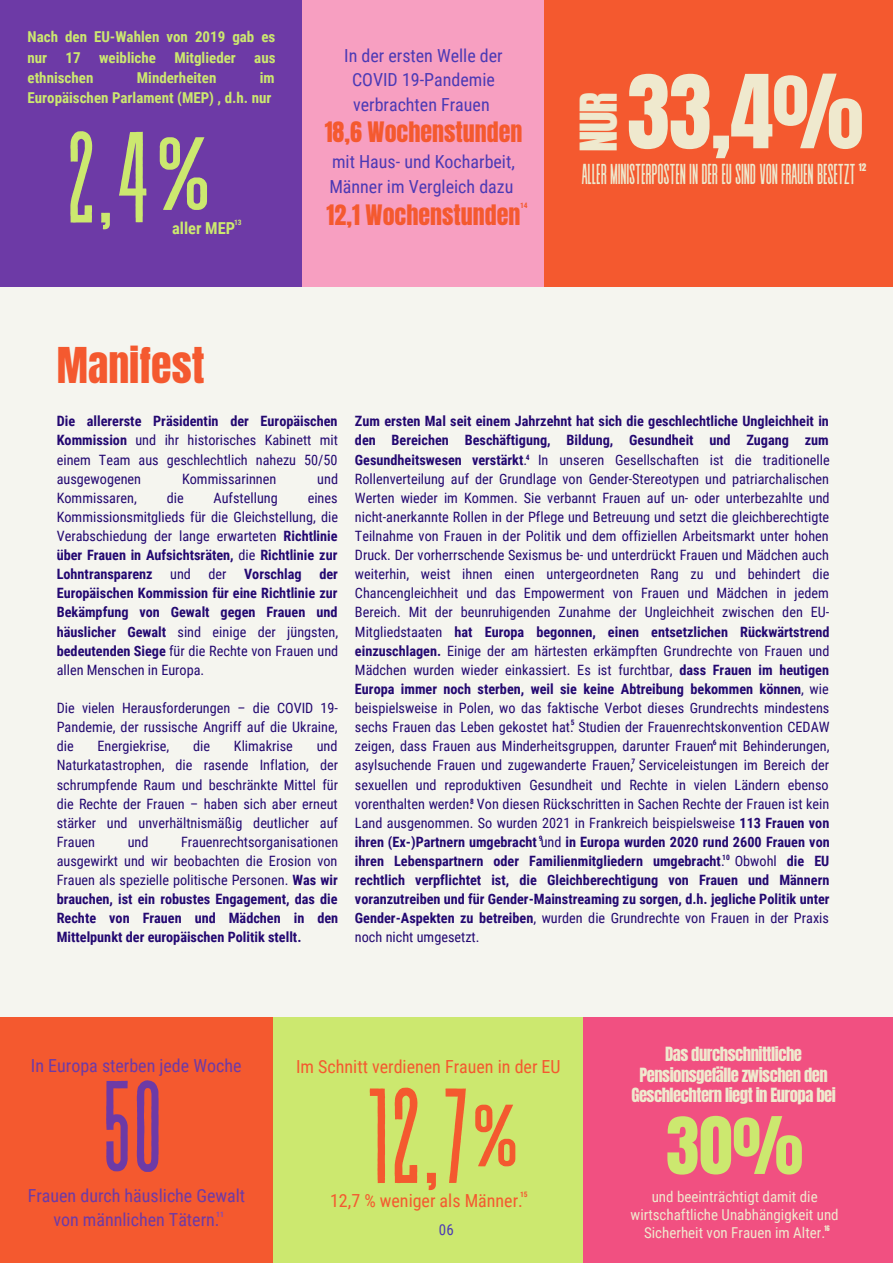
<style>
.page{position:relative;width:893px;height:1264px;background:#fff}
.page>*{position:absolute;margin:0;border:0;box-sizing:border-box;transform-origin:0 0}
.t1{font:159px "Revive 80 Tall";color:#cce86f}
.t2{font:134.85px "Revive 80 Tall";color:#f4592f}
.t3{font:129.15px "Revive 80 Tall";color:#cce86f}
.t4{font:129.15px "Revive 80 Tall";color:#6d3aa6}
.t5{font:86.4px "Anton";color:#efe9ce}
.t6{font:67.05px "Anton";color:#cce86f}
.t7{font:43.05px "Anton";color:#efe9ce}
.t8{font:42px "Anton";color:#f4592f}
.t9{font:28.8px "Revive 80 Tall";letter-spacing:-.03em;color:#efe9ce}
.t10{font:24px "Anton";color:#f4592f}
.t11{font:18px/24.8px "Roboto Condensed";color:#4b39b5;text-align:center}
.t12{font:18px/24.8px "Roboto Condensed";color:#6d3aa6;text-align:center}
.t13{font:18px "Roboto Condensed";color:#f4592f}
.t14{font:16.65px/20.2px "Anton";letter-spacing:-.03em;color:#efe9ce;text-align:center}
.t15{font:700 16.5px "Roboto Condensed";color:#cce86f}
.t16{font:700 15px/20.2px "Roboto Condensed";color:#cce86f;text-align:justify}
.t17{font:15px/18px "Roboto Condensed";color:#efe9ce;text-align:center}
.t18{font:15px "Roboto Condensed";color:#4b39b5}
.t19{font:14.25px/19px "Roboto Condensed";color:#230871;text-align:justify}
.t20{font:700 14.25px/19px "Roboto Condensed";color:#230871;text-align:justify}
.t21{font:9px "Anton";color:#efe9ce}
.t22{font:700 7.5px "Roboto Condensed";color:#230871}
.t23{font:700 7.5px "Roboto Condensed";color:#f4592f}
.t24{font:700 7.5px "Roboto Condensed";color:#804db8}
.t25{font:700 7.5px "Roboto Condensed";color:#cce86f}
.t26{font:6.45px "Anton";color:#efe9ce}
.s1{font-weight:700}
.s2{font-weight:400}
</style>
<div class="page">
<div style="left:0;top:0;width:892px;height:1262px;background:#f5f5ef"></div>
<div style="left:0;top:1017px;width:273px;height:245px;background:#f4592f"></div>
<div style="left:273px;top:1017px;width:310px;height:245px;background:#cce86f"></div>
<div style="left:0;top:0;width:305px;height:287px;background:#6d3aa6"></div>
<div style="left:302px;top:0;width:243px;height:287px;background:#f79fc1"></div>
<div style="left:545px;top:0;width:347px;height:287px;background:#f4592f"></div>
<div style="left:583px;top:1017px;width:309px;height:245px;background:#f15081"></div>
<p class="t16" style="left:28px;top:27px;width:249px">Nach den EU-Wahlen von 2019 gab es nur 17 weibliche Mitglieder aus ethnischen</p>
<p class="t16" style="left:137px;top:68px;width:81px">Minderheiten</p>
<p class="t16" style="left:28px;top:68px;width:249px;text-align:right">im<br>Europäischen Parlament (MEP) , d.h. nur</p>
<p class="t3" style="left:66px;top:112px;width:87px">2,4</p>
<p class="t1" style="left:154px;top:93px;width:60px">%</p>
<p class="t25" style="left:234px;top:218px;width:9px">13</p>
<p class="t15" style="left:172px;top:218px;width:65px">aller MEP</p>
<p class="t8" style="left:57px;top:335px;width:149px">Manifest</p>
<p class="t11" style="left:344px;top:43px;width:160px">In der ersten Welle der<br>COVID 19-Pandemie verbrachten Frauen</p>
<p class="t10" style="left:324px;top:115px;width:199px">18,6 Wochenstunden</p>
<p class="t11" style="left:329px;top:150px;width:187px;text-align:left">mit Haus- und Kocharbeit,<br>Männer im Vergleich dazu</p>
<p class="t10" style="left:326px;top:197px;width:195px">12,1 Wochenstunden</p>
<p class="t23" style="left:520px;top:201px;width:9px">14</p>
<p class="t7" style="left:567px;top:152px;width:62px;rotate:-90deg">NUR</p>
<p class="t5" style="left:627px;top:50px;width:238px">33,4%</p>
<p class="t9" style="left:581px;top:159px;width:276px">ALLERMINISTERPOSTENINDEREUSINDVONFRAUENBESETZT</p>
<p class="t21" style="left:858px;top:161px;width:9px">12</p>
<p class="t19" style="left:57px;top:412px;width:283px"><span class="s1">Die allererste Präsidentin der Europäischen Kommission</span> und ihr historisches Kabinett mit einem Team aus geschlechtlich nahezu 50/50 ausgewogenen</p>
<p class="t19" style="left:182px;top:469px;width:96px">Kommissarinnen</p>
<p class="t19" style="left:317px;top:469px;width:22px">und</p>
<p class="t19" style="left:57px;top:488px;width:81px">Kommissaren,</p>
<p class="t19" style="left:167px;top:488px;width:18px">die</p>
<p class="t19" style="left:213px;top:488px;width:66px">Aufstellung</p>
<p class="t19" style="left:57px;top:488px;width:283px;text-indent:251px">eines Kommissionsmitglieds für die Gleichstellung, die Verabschiedung der lange erwarteten <span class="s1">Richtlinie über Frauen in Aufsichtsräten,</span> die <span class="s1">Richtlinie zur Lohntransparenz</span> und der <span class="s1">Vorschlag</span></p>
<p class="t20" style="left:57px;top:565px;width:283px;text-indent:263px">der Europäischen Kommission für eine Richtlinie zur Bekämpfung von Gewalt gegen Frauen und häuslicher Gewalt <span class="s2">sind einige der jüngsten, </span>bedeutenden Siege <span class="s2">für die Rechte von Frauen und allen Menschen in Europa.</span></p>
<p class="t19" style="left:57px;top:698px;width:283px">Die vielen Herausforderungen – die COVID 19- Pandemie, der russische Angriff auf die Ukraine, die</p>
<p class="t19" style="left:57px;top:737px;width:283px;text-indent:260px">und Naturkatastrophen, die rasende Inflation, der schrumpfende Raum und beschränkte Mittel für die Rechte der Frauen – haben sich aber erneut stärker und unverhältnismäßig deutlicher auf Frauen</p>
<p class="t19" style="left:97px;top:737px;width:73px">Energiekrise,</p>
<p class="t19" style="left:193px;top:737px;width:18px">die</p>
<p class="t19" style="left:234px;top:737px;width:60px">Klimakrise</p>
<p class="t20" style="left:57px;top:832px;width:283px;text-indent:124px"><span class="s2">Frauenrechtsorganisationen ausgewirkt und wir beobachten die Erosion von Frauen als spezielle politische Personen.</span> Was wir brauchen, ist ein robustes Engagement, das die Rechte von Frauen und Mädchen in den Mittelpunkt der europäischen Politik stellt.</p>
<p class="t19" style="left:128px;top:832px;width:22px">und</p>
<p class="t19" style="left:355px;top:412px;width:476px"><span class="s1">Zum ersten Mal seit einem Jahrzehnt hat sich die geschlechtliche Ungleichheit in den Bereichen Beschäftigung, Bildung, Gesundheit und Zugang zum Gesundheitswesen verstärkt</span>. In unseren Gesellschaften ist die traditionelle Rollenverteilung auf der Grundlage von Gender-Stereotypen und patriarchalischen Werten wieder im Kommen. Sie verbannt Frauen auf un- oder unterbezahlte und nicht-anerkannte Rollen in der Pflege und Betreuung und setzt die gleichberechtigte Teilnahme von Frauen in der Politik und dem offiziellen Arbeitsmarkt unter hohen Druck. Der vorherrschende Sexismus be- und unterdrückt Frauen und Mädchen auch weiterhin, weist ihnen einen untergeordneten Rang zu und behindert die Chancengleichheit und das Empowerment von Frauen und Mädchen in jedem Bereich. Mit der beunruhigenden Zunahme der Ungleichheit zwischen den EU-Mitgliedstaaten <span class="s1">hat Europa begonnen, einen entsetzlichen Rückwärtstrend einzuschlagen.</span> Einige der am härtesten erkämpften Grundrechte von Frauen und Mädchen wurden wieder einkassiert. Es ist furchtbar, <span class="s1">dass Frauen im heutigen Europa immer noch sterben, weil sie keine Abtreibung bekommen können</span>, wie beispielsweise in Polen, wo das faktische Verbot dieses Grundrechts mindestens sechs Frauen das Leben gekostet hat. Studien der Frauenrechtskonvention CEDAW zeigen, dass Frauen aus Minderheitsgruppen, darunter Frauen mit Behinderungen, asylsuchende Frauen und zugewanderte Frauen, Serviceleistungen im Bereich der sexuellen und reproduktiven Gesundheit und Rechte in vielen Ländern ebenso vorenthalten werden. Von diesen Rückschritten in Sachen Rechte der Frauen ist kein Land ausgenommen. So wurden 2021 in Frankreich beispielsweise <span class="s1">113 Frauen von ihren (Ex-)Partnern umgebracht</span> und <span class="s1">in Europa wurden 2020 rund 2600 Frauen von ihren Lebenspartnern oder Familienmitgliedern umgebracht</span>. Obwohl <span class="s1">die EU rechtlich verpflichtet ist, die Gleichberechtigung von Frauen und Männern voranzutreiben und für Gender-Mainstreaming zu sorgen, d.h. jegliche Politik unter Gender-Aspekten zu betreiben</span>, wurden die Grundrechte von Frauen in der Praxis noch nicht umgesetzt.</p>
<p class="t22" style="left:525px;top:452px;width:5px">4</p>
<p class="t22" style="left:570px;top:718px;width:5px">5</p>
<p class="t22" style="left:713px;top:738px;width:5px">6</p>
<p class="t22" style="left:631px;top:756px;width:5px">7</p>
<p class="t22" style="left:470px;top:797px;width:5px">8</p>
<p class="t22" style="left:539px;top:833px;width:5px">9</p>
<p class="t22" style="left:722px;top:853px;width:9px">10</p>
<p class="t12" style="left:31px;top:1053px;width:212px">In Europa sterben jede Woche</p>
<p class="t4" style="left:102px;top:1061px;width:63px">50</p>
<p class="t12" style="left:28px;top:1183px;width:219px">Frauen durch häusliche Gewalt von männlichen Tätern.</p>
<p class="t24" style="left:216px;top:1209px;width:9px">11</p>
<p class="t13" style="left:296px;top:1056px;width:266px">Im Schnitt verdienen Frauen in der EU</p>
<p class="t2" style="left:365px;top:1067px;width:156px">12,7%</p>
<p class="t23" style="left:520px;top:1189px;width:9px">15</p>
<p class="t13" style="left:330px;top:1190px;width:194px">12,7 % weniger als Männer.</p>
<p class="t18" style="left:439px;top:1220px;width:16px">06</p>
<p class="t14" style="left:631px;top:1044px;width:206px">Das durchschnittliche<br>Pensionsgefälle zwischen den<br>Geschlechtern liegt in Europa bei</p>
<p class="t6" style="left:666px;top:1097px;width:139px">30%</p>
<p class="t17" style="left:630px;top:1187px;width:209px">und beeinträchtigt damit die wirtschaftliche Unabhängigkeit und<br>Sicherheit von Frauen im Alter.</p>
<p class="t26" style="left:824px;top:1223px;width:7px">16</p>
</div>
